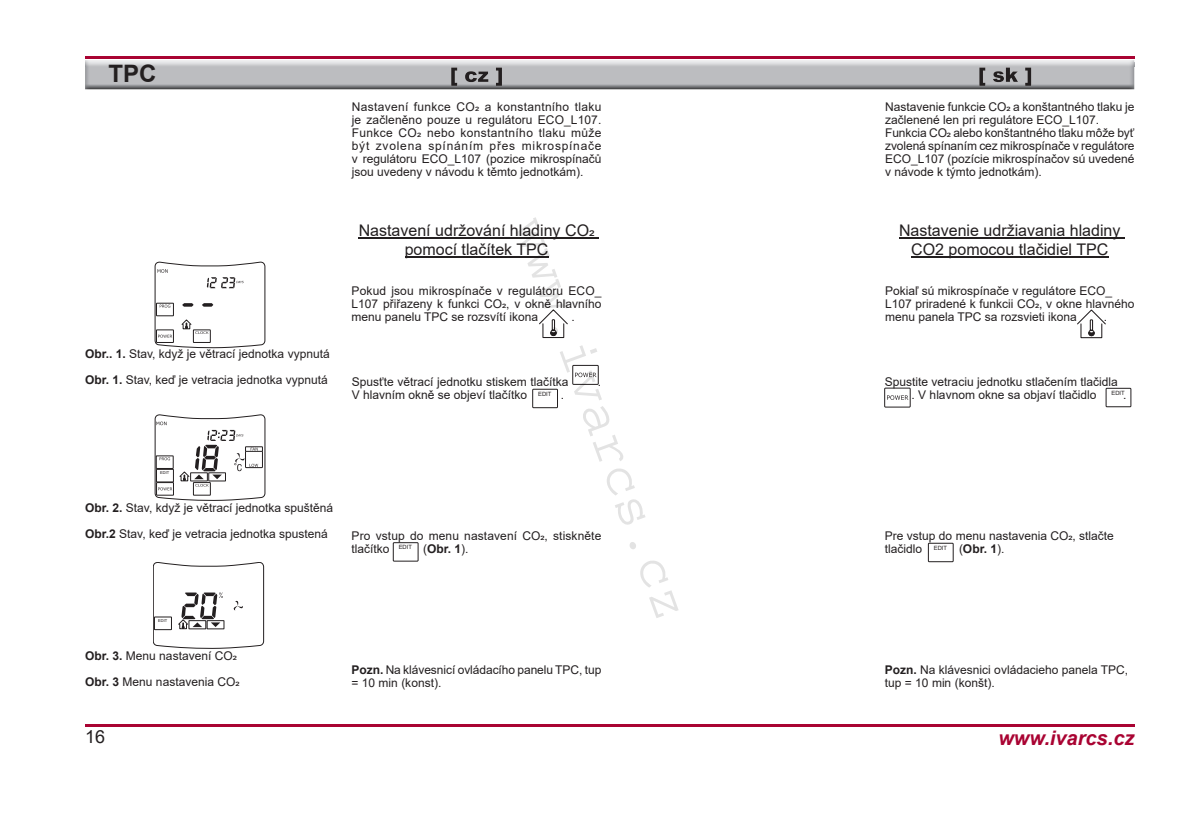
<style>
.page{position:relative;width:1191px;height:840px;background:#fff}
.page>*{position:absolute;margin:0;border:0;box-sizing:border-box;transform-origin:0 0}
.t1{font:54.4px "Courier";color:rgb(0 0 0/.11)}
.t2{font:700 24px "Arial";color:#231f20}
.t3{font:italic 700 20px "Arial";color:#a90332}
.t4{font:18px "Arial";color:#231f20}
.t5{font:16px/19.2px "Arial";color:#231f20;text-align:center}
.t6{font:12px/13px "Arial";color:#231f20}
.t7{font:700 12px "Arial";color:#231f20}
.t8{font:5.8px "Arial";color:#231f20}
.t9{font:4px "Arial";color:#231f20}
.s1{font-weight:700}
.s2{font-weight:400}
</style>
<div class="page">
<hr style="left:85px;top:724px;width:1049px;height:2px;background:#a90332">
<hr style="left:85px;top:57px;width:1049px;height:2px;background:#a90332">
<img style="left:85px;top:60px;width:1049px;height:29px">
<img style="left:496px;top:67px;width:6px;height:19px">
<img style="left:451px;top:67px;width:6px;height:19px">
<svg style="left:465px;top:71px;width:23px;height:11px"></svg>
<img style="left:1025px;top:67px;width:6px;height:19px">
<img style="left:1006px;top:67px;width:12px;height:15px">
<img style="left:979px;top:67px;width:6px;height:19px">
<svg style="left:993px;top:71px;width:11px;height:11px"></svg>
<hr style="left:359px;top:237px;width:240px;height:1px;background:#231f20">
<hr style="left:405px;top:256px;width:143px;height:1px;background:#231f20">
<svg style="left:539px;top:309px;width:29px;height:29px"></svg>
<div style="left:572px;top:365px;width:26px;height:19px;border:1px solid #231f20"></div>
<svg style="left:575px;top:372px;width:21px;height:5px"></svg>
<div style="left:532px;top:389px;width:25px;height:18px;border:1px solid #231f20"></div>
<svg style="left:155px;top:414px;width:110px;height:86px"></svg>
<div style="left:156px;top:469px;width:18px;height:13px;border:1px solid #231f20"></div>
<div style="left:393px;top:542px;width:25px;height:19px;border:1px solid #231f20"></div>
<svg style="left:153px;top:562px;width:111px;height:86px"></svg>
<svg style="left:154px;top:261px;width:111px;height:87px"></svg>
<hr style="left:899px;top:237px;width:226px;height:1px;background:#231f20">
<hr style="left:911px;top:256px;width:197px;height:1px;background:#231f20">
<svg style="left:1077px;top:309px;width:29px;height:29px"></svg>
<div style="left:884px;top:387px;width:26px;height:20px;border:1px solid #231f20"></div>
<svg style="left:887px;top:395px;width:21px;height:4px"></svg>
<div style="left:1105px;top:388px;width:26px;height:18px;border:1px solid #231f20"></div>
<div style="left:928px;top:542px;width:25px;height:19px;border:1px solid #231f20"></div>
<h2 class="t2" style="left:109px;top:57px;width:49px">TPC</h2>
<p class="t6" style="left:85px;top:340px;width:246px;line-height:26px"><span class="s1">Obr.. 1.</span> Stav, když je větrací jednotka vypnutá<br><span class="s1">Obr. 1.</span> Stav, keď je vetracia jednotka vypnutá</p>
<p class="t9" style="left:160px;top:470px;width:11px">EDIT</p>
<p class="t6" style="left:85px;top:494px;width:249px;line-height:26px"><span class="s1">Obr. 2.</span> Stav, když je větrací jednotka spuštěná<br><span class="s1">Obr.2</span> Stav, keď je vetracia jednotka spustená</p>
<p class="t9" style="left:158px;top:617px;width:11px">EDIT</p>
<p class="t6" style="left:85px;top:642px;width:156px;line-height:26px"><span class="s1">Obr. 3.</span> Menu nastavení CO2<br><span class="s1">Obr. 3</span> Menu nastavenia CO2</p>
<p class="t6" style="left:352px;top:100px;width:251px;text-align:justify">Nastavení funkce CO2 a konstantního tlaku je začleněno pouze u regulátoru ECO_L107.<br>Funkce CO2 nebo konstantního tlaku může být zvolena spínáním přes mikrospínače v regulátoru ECO_L107 (pozice mikrospínačů jsou uvedeny v návodu k těmto jednotkám).</p>
<h1 class="t1" style="left:557px;top:208px;width:426px;rotate:70deg">www.ivarcs.cz</h1>
<h3 class="t5" style="left:359px;top:220px;width:237px">Nastavení udržování hladiny CO2 pomocí tlačítek TPC</h3>
<p class="t6" style="left:351px;top:284px;width:251px;text-align:justify">Pokud jsou mikrospínače v regulátoru ECO_ L107 přiřazeny k funkci CO2, v okně hlavního menu panelu TPC se rozsvítí ikona</p>
<p class="t6" style="left:571px;top:310px;width:5px">.</p>
<p class="t6" style="left:352px;top:375px;width:218px">Spusťte větrací jednotku stiskem tlačítka</p>
<p class="t6" style="left:598px;top:375px;width:5px">.</p>
<p class="t6" style="left:352px;top:388px;width:177px">V hlavním okně se objeví tlačítko</p>
<p class="t6" style="left:560px;top:388px;width:5px">.</p>
<p class="t8" style="left:538px;top:390px;width:15px">EDIT</p>
<p class="t6" style="left:351px;top:529px;width:251px">Pro vstup do menu nastavení CO2, stiskněte tlačítko</p>
<p class="t7" style="left:423px;top:540px;width:47px"><span class="s2">(</span>Obr. 1<span class="s2">).</span></p>
<p class="t8" style="left:399px;top:543px;width:15px">EDIT</p>
<p class="t6" style="left:351px;top:662px;width:251px"><span class="s1">Pozn.</span> Na klávesnicí ovládacího panelu TPC, tup = 10 min (konst).</p>
<p class="t6" style="left:885px;top:100px;width:251px">Nastavenie funkcie CO2 a konštantného tlaku je začlenené len pri regulátore ECO_L107.<br>Funkcia CO2 alebo konštantného tlaku môže byť zvolená spínaním cez mikrospínače v regulátore ECO_L107 (pozície mikrospínačov sú uvedené v návode k týmto jednotkám).</p>
<h3 class="t5" style="left:899px;top:220px;width:223px">Nastavenie udržiavania hladiny<br>CO2 pomocou tlačidiel TPC</h3>
<p class="t6" style="left:885px;top:284px;width:251px">Pokiaľ sú mikrospínače v regulátore ECO_<br>L107 priradené k funkcii CO2, v okne hlavného menu panela TPC sa rozsvieti ikona</p>
<p class="t6" style="left:1103px;top:310px;width:5px">.</p>
<p class="t6" style="left:885px;top:375px;width:234px;text-align:center">Spustite vetraciu jednotku stlačením tlačidla . V hlavnom okne sa objaví tlačidlo</p>
<p class="t8" style="left:1111px;top:389px;width:15px">EDIT</p>
<p class="t6" style="left:1123px;top:388px;width:5px">.</p>
<p class="t6" style="left:885px;top:529px;width:230px">Pre vstup do menu nastavenia CO2, stlačte tlačidlo</p>
<p class="t7" style="left:959px;top:540px;width:47px"><span class="s2">(</span>Obr. 1<span class="s2">).</span></p>
<p class="t8" style="left:933px;top:544px;width:15px">EDIT</p>
<p class="t6" style="left:885px;top:663px;width:245px"><span class="s1">Pozn.</span> Na klávesnici ovládacieho panela TPC, tup = 10 min (konšt).</p>
<h3 class="t4" style="left:85px;top:724px;width:22px">16</h3>
<h3 class="t3" style="left:998px;top:723px;width:137px">www.ivarcs.cz</h3>
</div>
